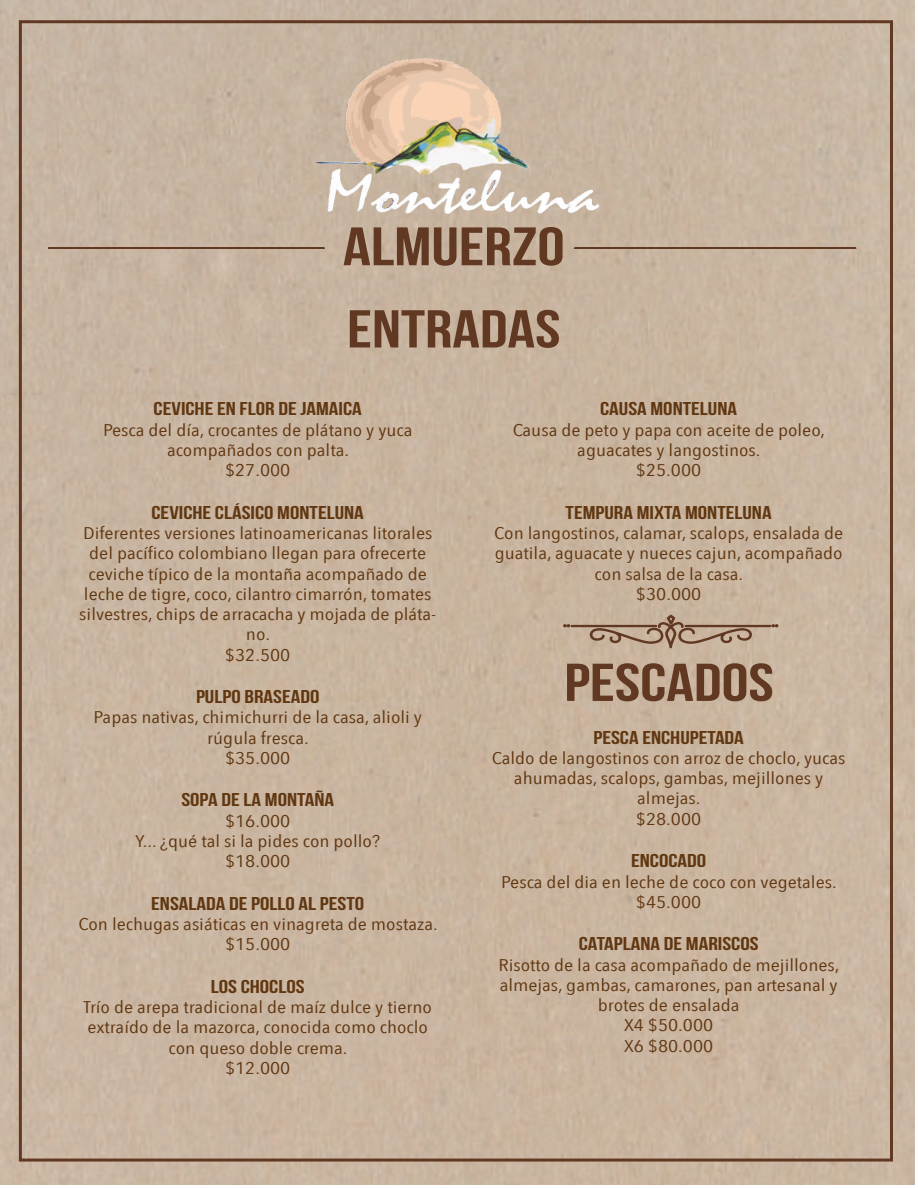
<style>
.page{position:relative;width:918px;height:1188px;background:#fff}
.page>*{position:absolute;margin:0;border:0;box-sizing:border-box;transform-origin:0 0}
.t1{font:54px "Bebas Neue";color:#613821;scale:1.27 1}
.t2{font:53.25px "Bebas Neue";color:#613821;scale:1.27 1}
.t3{font:18.6px "Bebas Neue";color:#603711;scale:1.27 1}
.t4{font:16.95px/20.2px "Avenir Next Condensed";color:#603711;text-align:center;scale:1.27 1}
</style>
<div class="page">
<svg style="left:573px;top:247px;width:285px;height:3px"></svg>
<svg style="left:47px;top:247px;width:279px;height:3px"></svg>
<div style="left:571px;top:625px;width:86px;height:2px;border:2px solid #613821"></div>
<svg style="left:563px;top:624px;width:7px;height:3px"></svg>
<div style="left:685px;top:625px;width:86px;height:2px;border:2px solid #613821"></div>
<svg style="left:771px;top:624px;width:7px;height:3px"></svg>
<svg style="left:589px;top:613px;width:164px;height:63px;background:#bca58f"></svg>
<img style="left:272px;top:17px;width:379px;height:199px">
<h1 class="t1" style="left:343px;top:217px;width:176px">ALMUERZO</h1>
<h2 class="t2" style="left:347px;top:300px;width:170px">ENTRADAS</h2>
<p class="t3" style="left:154px;top:399px;width:165px">CEVICHE EN FLOR DE JAMAICA</p>
<p class="t4" style="left:103px;top:419px;width:245px">Pesca del día, crocantes de plátano y yuca acompañados con palta.<br>$27.000</p>
<p class="t3" style="left:152px;top:502px;width:169px">CEVICHE CLÁSICO MONTELUNA</p>
<p class="t4" style="left:79px;top:522px;width:282px">Diferentes versiones latinoamericanas litorales del pacífico colombiano llegan para ofrecerte ceviche típico de la montaña acompañado de leche de tigre, coco, cilantro cimarrón, tomates silvestres, chips de arracacha y mojada de pláta&shy;no.<br>$32.500</p>
<p class="t3" style="left:196px;top:687px;width:99px">PULPO BRASEADO</p>
<p class="t4" style="left:93px;top:707px;width:260px">Papas nativas, chimichurri de la casa, alioli y rúgula fresca.<br>$35.000</p>
<p class="t3" style="left:181px;top:790px;width:122px">SOPA DE LA MONTAÑA</p>
<p class="t4" style="left:136px;top:810px;width:194px">$16.000<br>Y... ¿qué tal si la pides con pollo? $18.000</p>
<p class="t3" style="left:151px;top:893px;width:169px">ENSALADA DE POLLO AL PESTO</p>
<p class="t4" style="left:78px;top:913px;width:284px">Con lechugas asiáticas en vinagreta de mostaza. $15.000</p>
<p class="t3" style="left:211px;top:976px;width:75px">LOS CHOCLOS</p>
<p class="t4" style="left:83px;top:996px;width:276px">Trío de arepa tradicional de maíz dulce y tierno extraído de la mazorca, conocida como choclo con queso doble crema.<br>$12.000</p>
<p class="t3" style="left:600px;top:399px;width:109px">CAUSA MONTELUNA</p>
<p class="t4" style="left:513px;top:419px;width:248px">Causa de peto y papa con aceite de poleo, aguacates y langostinos.<br>$25.000</p>
<p class="t3" style="left:566px;top:502px;width:164px">TEMPURA MIXTA MONTELUNA</p>
<p class="t4" style="left:494px;top:522px;width:276px">Con langostinos, calamar, scalops, ensalada de guatila, aguacate y nueces cajun, acompañado con salsa de la casa.<br>$30.000</p>
<h2 class="t2" style="left:564px;top:653px;width:166px">PESCADOS</h2>
<p class="t3" style="left:593px;top:727px;width:120px">PESCA ENCHUPETADA</p>
<p class="t4" style="left:492px;top:747px;width:280px">Caldo de langostinos con arroz de choclo, yucas ahumadas, scalops, gambas, mejillones y almejas.<br>$28.000</p>
<p class="t3" style="left:631px;top:851px;width:61px">ENCOCADO</p>
<p class="t4" style="left:501px;top:871px;width:266px">Pesca del dia en leche de coco con vegetales. $45.000</p>
<p class="t3" style="left:579px;top:934px;width:143px">CATAPLANA DE MARISCOS</p>
<p class="t4" style="left:498px;top:954px;width:270px">Risotto de la casa acompañado de mejillones, almejas, gambas, camarones, pan artesanal y brotes de ensalada<br>X4 $50.000<br>X6 $80.000</p>
</div>
